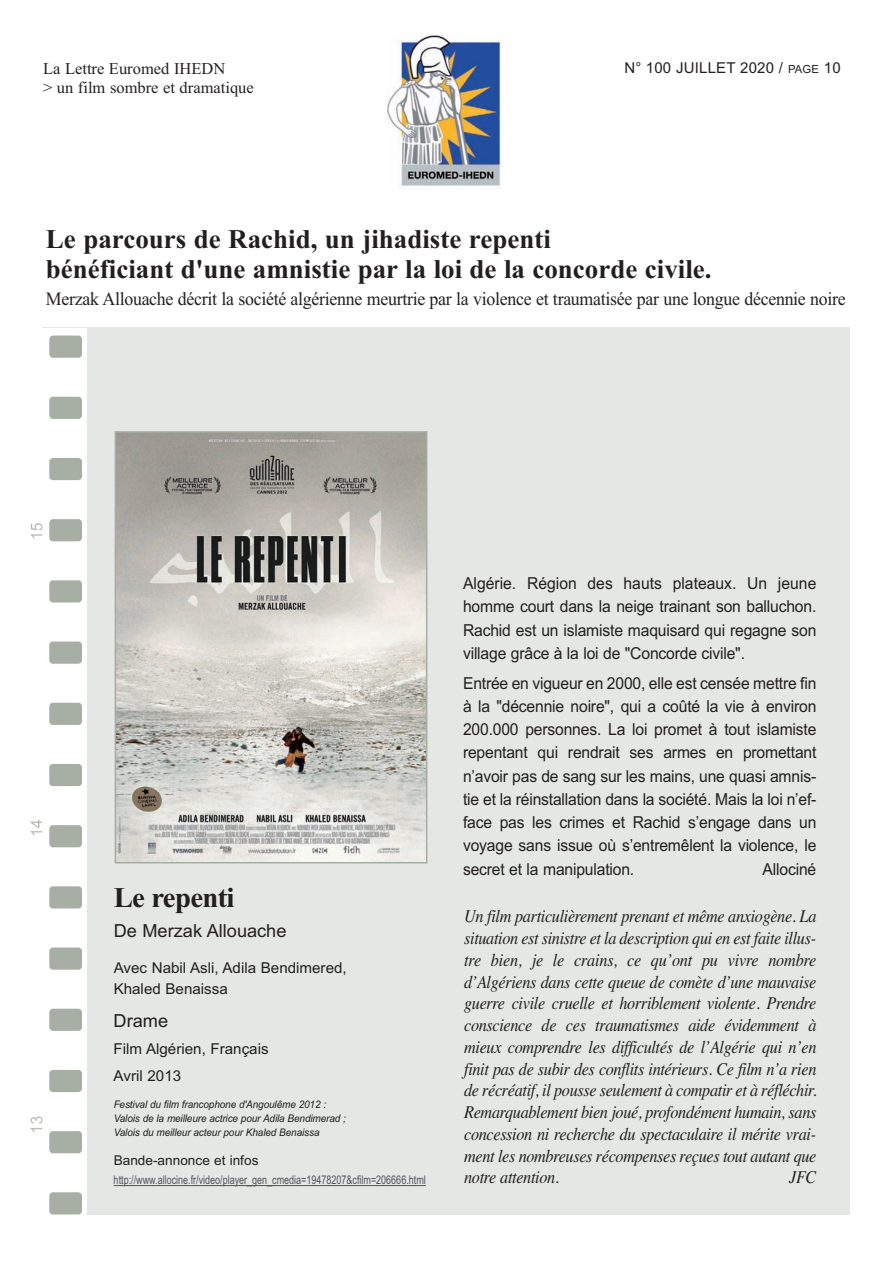
<style>
.page{position:relative;width:893px;height:1263px;background:#fff}
.page>*{position:absolute;margin:0;border:0;box-sizing:border-box;transform-origin:0 0}
.t1{font:700 28.5px "Times New Roman";letter-spacing:-.025em;color:#231f20}
.t2{font:700 27px/30px "Times New Roman";color:#231f20}
.t3{font:18.75px "Times New Roman";letter-spacing:-.015em;color:#231f20;scale:.95 1}
.t4{font:italic 18px/21.8px "Times";letter-spacing:-.02em;color:#231f20;text-align:justify;scale:.9 1}
.t5{font:18px "Arial";color:#231f20}
.t6{font:16.5px/23.2px "Arial";letter-spacing:-.01em;color:#231f20;text-align:justify;scale:.95 1}
.t7{font:16.5px "Times New Roman";color:#231f20}
.t8{font:15px/21px "Arial";color:#231f20}
.t9{font:13.5px "Arial";color:#231f20}
.t10{font:12px "Arial";color:#4e535c;scale:.75 1}
.t11{font:italic 10.5px/14.2px "Arial";letter-spacing:-.01em;color:#231f20;scale:.95 1}
.s1{font-size:11.25px}
</style>
<div class="page">
<div style="left:43px;top:327px;width:807px;height:887px;background:#e4e7e4"></div>
<img style="left:118px;top:434px;width:306px;height:426px">
<div style="left:115px;top:431px;width:312px;height:432px;border:2px solid #a6aea4"></div>
<img style="left:30px;top:328px;width:57px;height:887px">
<hr style="left:114px;top:1185px;width:312px;height:1px;background:#4e535c">
<img style="left:387px;top:34px;width:114px;height:153px">
<p class="t7" style="left:43px;top:62px;width:184px">La Lettre Euromed IHEDN</p>
<p class="t8" style="left:624px;top:59px;width:218px">N° 100 JUILLET 2020 / <span class="s1">PAGE</span> 10</p>
<p class="t7" style="left:43px;top:82px;width:212px">&gt; un film sombre et dramatique</p>
<h2 class="t2" style="left:46px;top:227px;width:667px">Le parcours de Rachid, un jihadiste repenti<br>bénéficiant d'une amnistie par la loi de la concorde civile.</h2>
<p class="t3" style="left:46px;top:292px;width:843px">Merzak Allouache décrit la société algérienne meurtrie par la violence et traumatisée par une longue décennie noire</p>
<h1 class="t1" style="left:114px;top:888px;width:122px">Le repenti</h1>
<p class="t5" style="left:114px;top:924px;width:174px">De Merzak Allouache</p>
<p class="t8" style="left:114px;top:959px;width:235px">Avec Nabil Asli, Adila Bendimered,<br>Khaled Benaissa</p>
<p class="t5" style="left:114px;top:1014px;width:56px">Drame</p>
<p class="t8" style="left:114px;top:1037px;width:156px;line-height:27px">Film Algérien, Français<br>Avril 2013</p>
<p class="t11" style="left:114px;top:1098px;width:246px">Festival du film francophone d'Angoulême 2012 :<br>Valois de la meilleure actrice pour Adila Bendimerad ;<br>Valois du meilleur acteur pour Khaled Benaissa</p>
<p class="t9" style="left:114px;top:1155px;width:146px">Bande-annonce et infos</p>
<p class="t10" style="left:114px;top:1175px;width:418px">http://www.allocine.fr/video/player_gen_cmedia=19478207&amp;cfilm=206666.html</p>
<p class="t6" style="left:463px;top:573px;width:373px">Algérie. Région des hauts plateaux. Un jeune homme court dans la neige trainant son balluchon.<br>Rachid est un islamiste maquisard qui regagne son village grâce à la loi de "Concorde civile".</p>
<p class="t6" style="left:463px;top:673px;width:374px">Entrée en vigueur en 2000, elle est censée mettre fin à la "décennie noire", qui a coûté la vie à environ 200.000 personnes. La loi promet à tout islamiste repentant qui rendrait ses armes en promettant n’avoir pas de sang sur les mains, une quasi amnis&shy;tie et la réinstallation dans la société. Mais la loi n’ef&shy;face pas les crimes et Rachid s’engage dans un voyage sans issue où s’entremêlent la violence, le secret et la manipulation.</p>
<p class="t6" style="left:763px;top:859px;width:58px">Allociné</p>
<p class="t4" style="left:464px;top:907px;width:393px">Un film particulièrement prenant et même anxiogène. La situation est sinistre et la description qui en est faite illus&shy;tre bien, je le crains, ce qu’ont pu vivre nombre d’Algériens dans cette queue de comète d’une mauvaise guerre civile cruelle et horriblement violente. Prendre conscience de ces traumatismes aide évidemment à mieux comprendre les difficultés de l’Algérie qui n’en finit pas de subir des conflits intérieurs. Ce film n’a rien de récréatif, il pousse seulement à compatir et à réfléchir.<br>Remarquablement bien joué, profondément humain, sans concession ni recherche du spectaculaire il mérite vrai&shy;ment les nombreuses récompenses reçues tout autant que notre attention.</p>
<p class="t4" style="left:789px;top:1168px;width:32px">JFC</p>
</div>
